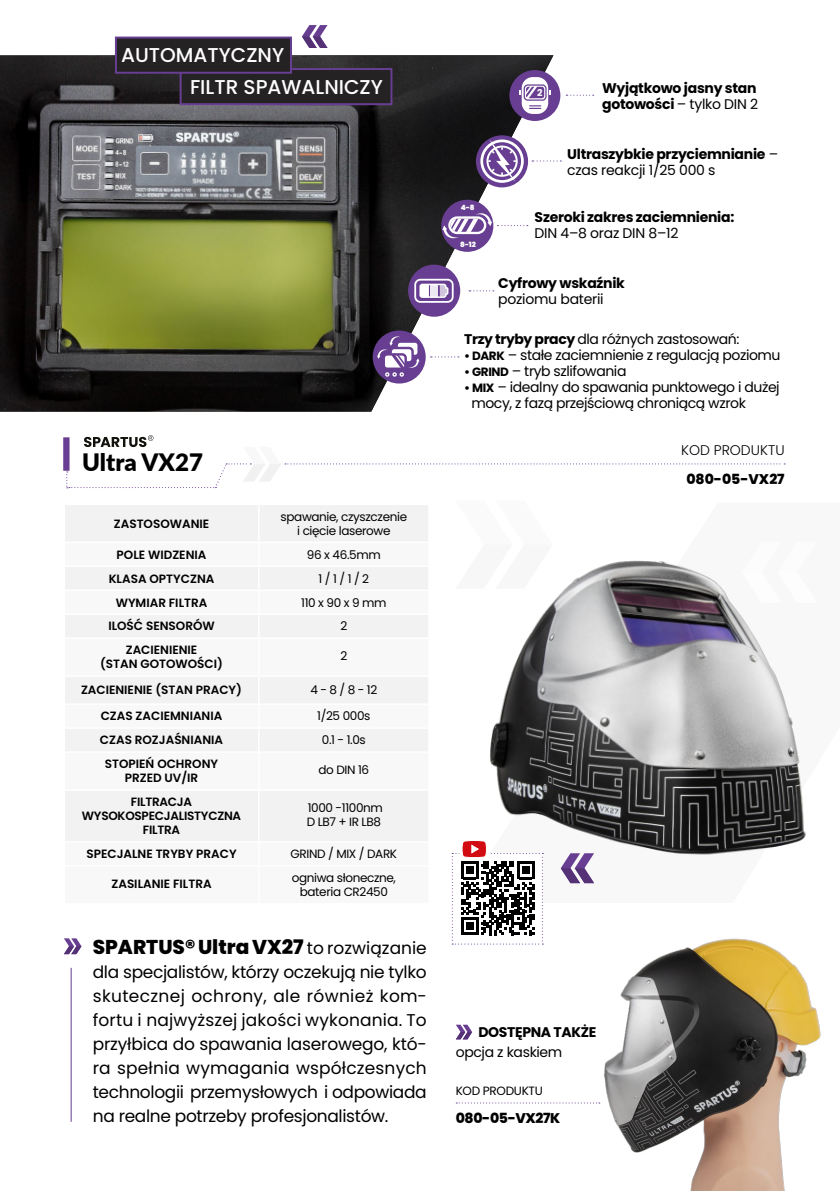
<style>
.page{position:relative;width:840px;height:1191px;background:#fff}
.page>*{position:absolute;margin:0;border:0;box-sizing:border-box;transform-origin:0 0}
.t1{font:900 24px "Lato";color:#000}
.t2{font:800 20px "Poppins";color:#000}
.t3{font:500 20px/32px "Poppins";color:#fff}
.t4{font:17px/24px "Poppins";letter-spacing:-.02em;color:#000;text-align:justify}
.t5{font:14px/16px "Poppins";letter-spacing:-.03em;color:#000}
.t6{font:700 14px/16px "Poppins";letter-spacing:-.02em;color:#000}
.t7{font:800 14px "Poppins";letter-spacing:-.025em;color:#000}
.t8{font:300 14px "Poppins";color:#000}
.t9{font:800 14px "Poppins";color:#000}
.t10{font:600 12px/14px "Poppins";color:#000;text-align:center}
.t11{font:12px/14px "Poppins";letter-spacing:-.03em;color:#000;text-align:center}
.t12{font:600 12px/14px "Poppins";letter-spacing:-.02em;color:#000;text-align:center}
.t13{font:700 9.4px "Poppins";color:#fff}
.t14{font:900 7.2px "Poppins";color:#fff}
.s1{font-weight:400;font-size:17px}
.s2{font-weight:400}
.s3{font-weight:700}
.s4{font-weight:700;font-size:12px}
</style>
<div class="page">
<svg style="left:64px;top:938px;width:17px;height:16px"></svg>
<hr style="left:71px;top:967px;width:1px;height:154px;background:#673e91">
<div style="left:65px;top:505px;width:193px;height:36px;background:#f2f2f2"></div>
<div style="left:260px;top:505px;width:168px;height:36px;background:#f2f2f2"></div>
<div style="left:65px;top:677px;width:193px;height:164px;background:#f2f2f2"></div>
<div style="left:260px;top:677px;width:168px;height:164px;background:#f2f2f2"></div>
<div style="left:65px;top:567px;width:363px;height:70px;background:#f2f2f2"></div>
<hr style="left:63px;top:703px;width:196px;height:2px;background:#fff">
<hr style="left:259px;top:703px;width:170px;height:2px;background:#fff">
<hr style="left:63px;top:727px;width:196px;height:2px;background:#fff">
<hr style="left:259px;top:727px;width:170px;height:2px;background:#fff">
<hr style="left:63px;top:751px;width:196px;height:2px;background:#fff">
<hr style="left:259px;top:751px;width:170px;height:2px;background:#fff">
<hr style="left:63px;top:789px;width:196px;height:1px;background:#fff">
<hr style="left:259px;top:789px;width:170px;height:1px;background:#fff">
<div style="left:63px;top:437px;width:6px;height:34px;background:#673e91"></div>
<svg style="left:66px;top:435px;width:718px;height:53px"></svg>
<img style="left:578px;top:938px;width:243px;height:253px">
<img style="left:0;top:55px;width:553px;height:356px">
<svg style="left:302px;top:25px;width:25px;height:23px"></svg>
<svg style="left:178px;top:67px;width:215px;height:39px;background:#2c262f"></svg>
<div style="left:115px;top:37px;width:177px;height:37px;background:#242223;border:2px solid #673e91"></div>
<svg style="left:566px;top:95px;width:27px;height:1px"></svg>
<svg style="left:532px;top:160px;width:29px;height:1px"></svg>
<svg style="left:469px;top:290px;width:24px;height:1px"></svg>
<svg style="left:430px;top:356px;width:28px;height:1px"></svg>
<svg style="left:475px;top:135px;width:52px;height:52px"></svg>
<div style="left:480px;top:139px;width:43px;height:44px;border:3px solid #fff;border-radius:50%"></div>
<div style="left:486px;top:146px;width:31px;height:31px;border:2px solid #fff;border-radius:50%"></div>
<svg style="left:488px;top:140px;width:27px;height:42px"></svg>
<div style="left:372px;top:330px;width:53px;height:53px;background:#673e91;border-radius:50%"></div>
<svg style="left:377px;top:336px;width:42px;height:41px"></svg>
<div style="left:509px;top:70px;width:51px;height:51px;background:#673e91;border-radius:50%"></div>
<svg style="left:521px;top:77px;width:27px;height:37px"></svg>
<div style="left:525px;top:86px;width:19px;height:13px;background:#693f92;border-radius:3px"></div>
<div style="left:524px;top:86px;width:21px;height:13px;border:1px solid #fff;border-radius:3px"></div>
<svg style="left:519px;top:83px;width:22px;height:26px"></svg>
<div style="left:523px;top:84px;width:23px;height:17px;border:1px solid #673e91;border-radius:4px"></div>
<div style="left:408px;top:265px;width:52px;height:52px;background:#673e91;border-radius:50%"></div>
<svg style="left:419px;top:283px;width:30px;height:15px"></svg>
<div style="left:414px;top:279px;width:39px;height:24px;border:2px solid #fff;border-radius:5px"></div>
<div style="left:441px;top:200px;width:52px;height:52px;background:#673e91;border-radius:50%"></div>
<svg style="left:442px;top:213px;width:85px;height:25px"></svg>
<div style="left:448px;top:216px;width:38px;height:18px;border:2px solid #fff;border-radius:8px"></div>
<svg style="left:456px;top:1102px;width:143px;height:1px"></svg>
<svg style="left:456px;top:1024px;width:16px;height:15px"></svg>
<img style="left:490px;top:560px;width:316px;height:295px">
<svg style="left:741px;top:560px;width:65px;height:43px"></svg>
<svg style="left:560px;top:853px;width:33px;height:30px"></svg>
<svg style="left:451px;top:837px;width:92px;height:107px"></svg>
<p class="t3" style="left:190px;top:39px;width:194px;text-indent:-69px">AUTOMATYCZNY<br>FILTR SPAWALNICZY</p>
<h1 class="t1" style="left:82px;top:444px;width:122px">Ultra VX27</h1>
<p class="t10" style="left:114px;top:516px;width:97px">ZASTOSOWANIE</p>
<p class="t11" style="left:280px;top:509px;width:128px">spawanie, czyszczenie i cięcie laserowe</p>
<p class="t10" style="left:117px;top:547px;width:91px">POLE WIDZENIA</p>
<p class="t11" style="left:307px;top:547px;width:75px">96 x 46.5mm</p>
<p class="t10" style="left:109px;top:571px;width:107px">KLASA OPTYCZNA</p>
<p class="t11" style="left:318px;top:571px;width:52px">1 / 1 / 1 / 2</p>
<p class="t10" style="left:116px;top:595px;width:93px">WYMIAR FILTRA</p>
<p class="t11" style="left:301px;top:595px;width:87px">110 x 90 x 9 mm</p>
<p class="t10" style="left:108px;top:619px;width:108px">ILOŚĆ SENSORÓW</p>
<p class="t11" style="left:340px;top:619px;width:8px">2</p>
<p class="t10" style="left:100px;top:643px;width:124px">ZACIENIENIE<br>(STAN GOTOWOŚCI)</p>
<p class="t11" style="left:340px;top:649px;width:8px">2</p>
<p class="t10" style="left:81px;top:683px;width:162px">ZACIENIENIE (STAN PRACY)</p>
<p class="t11" style="left:310px;top:683px;width:68px">4 - 8 / 8 - 12</p>
<p class="t10" style="left:101px;top:709px;width:123px">CZAS ZACIEMNIANIA</p>
<p class="t11" style="left:317px;top:709px;width:55px">1/25 000s</p>
<p class="t10" style="left:100px;top:733px;width:125px">CZAS ROZJAŚNIANIA</p>
<p class="t11" style="left:322px;top:733px;width:45px">0.1 - 1.0s</p>
<p class="t10" style="left:105px;top:757px;width:115px">STOPIEŃ OCHRONY<br>PRZED UV/IR</p>
<p class="t11" style="left:318px;top:763px;width:52px">do DIN 16</p>
<p class="t12" style="left:82px;top:795px;width:161px">FILTRACJA<br>WYSOKOSPECJALISTYCZNA<br>FILTRA</p>
<p class="t11" style="left:306px;top:801px;width:78px;text-align:left">1000 -1100nm<br>D LB7 + IR LB8</p>
<p class="t10" style="left:86px;top:847px;width:152px">SPECJALNE TRYBY PRACY</p>
<p class="t11" style="left:290px;top:847px;width:108px">GRIND / MIX / DARK</p>
<p class="t10" style="left:111px;top:877px;width:102px">ZASILANIE FILTRA</p>
<p class="t11" style="left:291px;top:871px;width:106px">ogniwa słoneczne, bateria CR2450</p>
<p class="t2" style="left:93px;top:935px;width:335px">SPARTUS® Ultra VX27 <span class="s1">to rozwiązanie</span></p>
<p class="t4" style="left:93px;top:960px;width:335px">dla specjalistów, którzy oczekują nie tylko skutecznej ochrony, ale również kom&shy;fortu i najwyższej jakości wykonania. To przyłbica do spawania laserowego, któ&shy;ra spełnia wymagania współczesnych technologii przemysłowych i odpowiada na realne potrzeby profesjonalistów.</p>
<p class="t6" style="left:602px;top:80px;width:157px">Wyjątkowo jasny stan gotowości <span class="s2">– tylko DIN 2</span></p>
<p class="t6" style="left:567px;top:146px;width:212px">Ultraszybkie przyciemnianie <span class="s2">– czas reakcji 1/25 000 s</span></p>
<p class="t6" style="left:534px;top:209px;width:201px">Szeroki zakres zaciemnienia:</p>
<p class="t5" style="left:534px;top:225px;width:145px">DIN 4–8 oraz DIN 8–12</p>
<p class="t6" style="left:498px;top:275px;width:128px">Cyfrowy wskaźnik</p>
<p class="t5" style="left:498px;top:291px;width:107px">poziomu baterii</p>
<p class="t5" style="left:464px;top:331px;width:276px"><span class="s3">Trzy tryby pracy</span> dla różnych zastosowań:</p>
<p class="t5" style="left:464px;top:347px;width:317px"><span class="s4">• DARK</span> – stałe zaciemnienie z regulacją poziomu</p>
<p class="t5" style="left:464px;top:363px;width:164px"><span class="s4">• GRIND</span> – tryb szlifowania</p>
<p class="t5" style="left:471px;top:379px;width:310px;text-indent:-7px"><span class="s4">• MIX</span> – idealny do spawania punktowego i dużej mocy, z fazą przejściową chroniącą wzrok</p>
<p class="t13" style="left:537px;top:87px;width:7px">2</p>
<p class="t14" style="left:460px;top:203px;width:15px">4-8</p>
<p class="t14" style="left:459px;top:240px;width:17px">8-12</p>
<p class="t8" style="left:680px;top:442px;width:105px">KOD PRODUKTU</p>
<p class="t9" style="left:686px;top:471px;width:100px">080-05-VX27</p>
<p class="t6" style="left:478px;top:1024px;width:119px">DOSTĘPNA TAKŻE</p>
<p class="t5" style="left:455px;top:1044px;width:108px">opcja z kaskiem</p>
<p class="t11" style="left:455px;top:1083px;width:89px">KOD PRODUKTU</p>
<p class="t7" style="left:455px;top:1110px;width:106px">080-05-VX27K</p>
</div>
